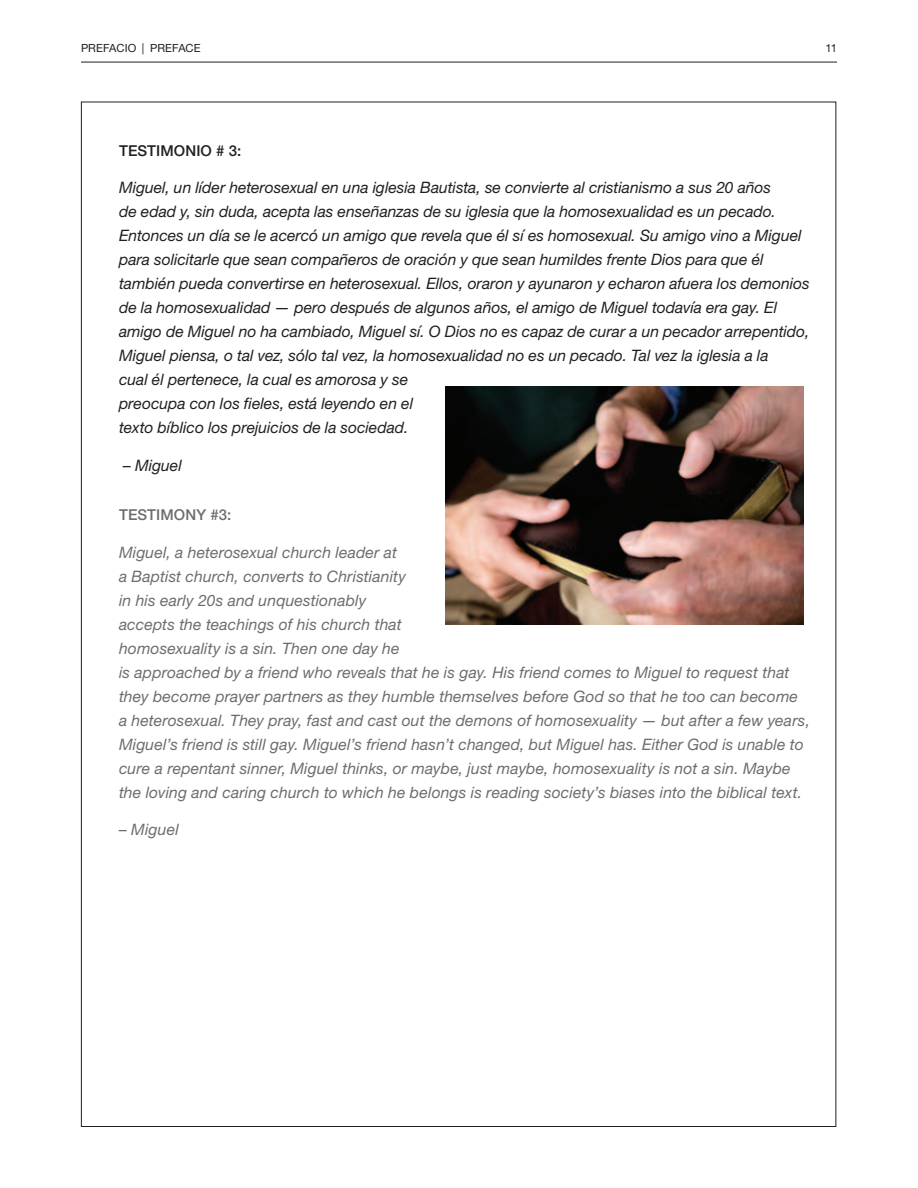
<style>
.page{position:relative;width:918px;height:1188px;background:#fff}
.page>*{position:absolute;margin:0;border:0;box-sizing:border-box;transform-origin:0 0}
.testimony{font:italic 15.75px/24px "Helvetica Neue LT Std";color:#231f20}
.testimony-2{font:italic 15.75px/24px "Helvetica Neue LT Std";letter-spacing:.005em;color:#6c6d70}
.subhead{font:500 15px "Helvetica Neue LT Std";letter-spacing:.005em;color:#231f20}
.subhead-2{font:500 15px "Helvetica Neue LT Std";letter-spacing:.005em;color:#6c6d70}
.text_spanish{font:11.25px "Helvetica Neue LT Std";letter-spacing:.005em;color:#231f20}
</style>
<div class="page">
<hr style="left:81px;top:62px;width:756px;height:1px;background:#231f20">
<img style="left:446px;top:386px;width:357px;height:239px">
<p class="text_spanish" style="left:81px;top:41px;width:121px">PREFACIO | PREFACE</p>
<p class="text_spanish" style="left:825px;top:41px;width:13px">11</p>
<p class="subhead" style="left:119px;top:141px;width:124px">TESTIMONIO # 3:</p>
<p class="testimony" style="left:119px;top:175px;width:692px">Miguel, un líder heterosexual en una iglesia Bautista, se convierte al cristianismo a sus 20 años<br>de edad y, sin duda, acepta las enseñanzas de su iglesia que la homosexualidad es un pecado.<br>Entonces un día se le acercó un amigo que revela que él sí es homosexual. Su amigo vino a Miguel para solicitarle que sean compañeros de oración y que sean humildes frente Dios para que él también pueda convertirse en heterosexual. Ellos, oraron y ayunaron y echaron afuera los demonios de la homosexualidad — pero después de algunos años, el amigo de Miguel todavía era gay. El amigo de Miguel no ha cambiado, Miguel sí. O Dios no es capaz de curar a un pecador arrepentido, Miguel piensa, o tal vez, sólo tal vez, la homosexualidad no es un pecado. Tal vez la iglesia a la<br>cual él pertenece, la cual es amorosa y se<br>preocupa con los fieles, está leyendo en el<br>texto bíblico los prejuicios de la sociedad.</p>
<p class="testimony" style="left:123px;top:453px;width:60px">– Miguel</p>
<p class="subhead-2" style="left:119px;top:506px;width:114px">TESTIMONY #3:</p>
<p class="testimony-2" style="left:119px;top:540px;width:693px">Miguel, a heterosexual church leader at<br>a Baptist church, converts to Christianity<br>in his early 20s and unquestionably<br>accepts the teachings of his church that<br>homosexuality is a sin. Then one day he<br>is approached by a friend who reveals that he is gay. His friend comes to Miguel to request that they become prayer partners as they humble themselves before God so that he too can become a heterosexual. They pray, fast and cast out the demons of homosexuality — but after a few years, Miguel’s friend is still gay. Miguel’s friend hasn’t changed, but Miguel has. Either God is unable to cure a repentant sinner, Miguel thinks, or maybe, just maybe, homosexuality is not a sin. Maybe the loving and caring church to which he belongs is reading society’s biases into the biblical text.</p>
<p class="testimony-2" style="left:119px;top:817px;width:61px">– Miguel</p>
</div>
